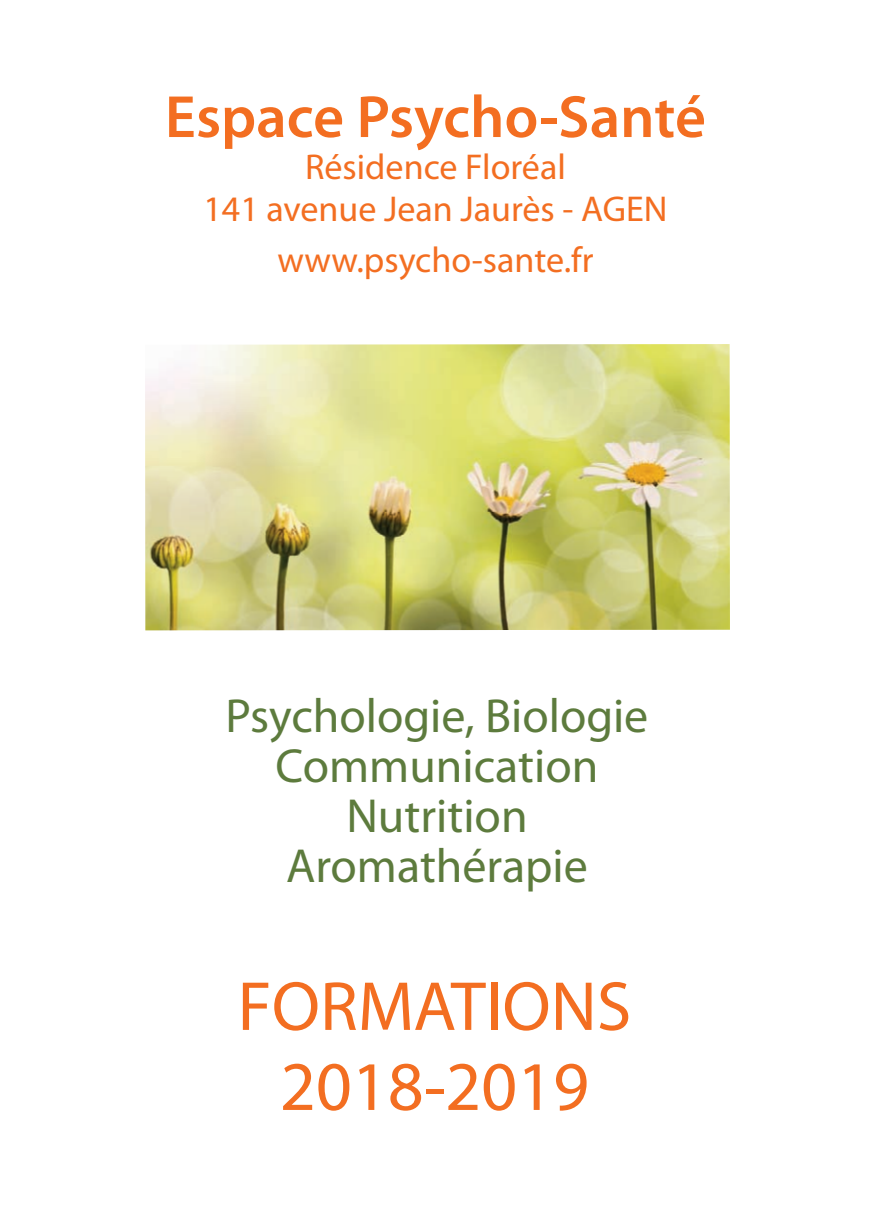
<style>
.page{position:relative;width:874px;height:1225px;background:#fff}
.page>*{position:absolute;margin:0;border:0;box-sizing:border-box;transform-origin:0 0}
.t1{font:70px/80px "Myriad Pro";color:#f36e21;text-align:center}
.t2{font:600 60px "Myriad Pro";color:#f36e21}
.t3{font:48px/50px "Myriad Pro";color:#5d7b3d;text-align:center}
.t4{font:36px/42px "Myriad Pro";color:#f36e21;text-align:center}
</style>
<div class="page">
<img style="left:145px;top:344px;width:584px;height:286px">
<h2 class="t2" style="left:165px;top:94px;width:542px">Espace Psycho-Santé</h2>
<p class="t4" style="left:203px;top:149px;width:465px">Résidence Floréal<br>141 avenue Jean Jaurès - AGEN</p>
<p class="t4" style="left:277px;top:242px;width:317px">www.psycho-sante.fr</p>
<h3 class="t3" style="left:225px;top:694px;width:424px">Psychologie, Biologie<br>Communication<br>Nutrition<br>Aromathérapie</h3>
<h1 class="t1" style="left:237px;top:972px;width:395px">FORMATIONS<br>2018-2019</h1>
</div>
